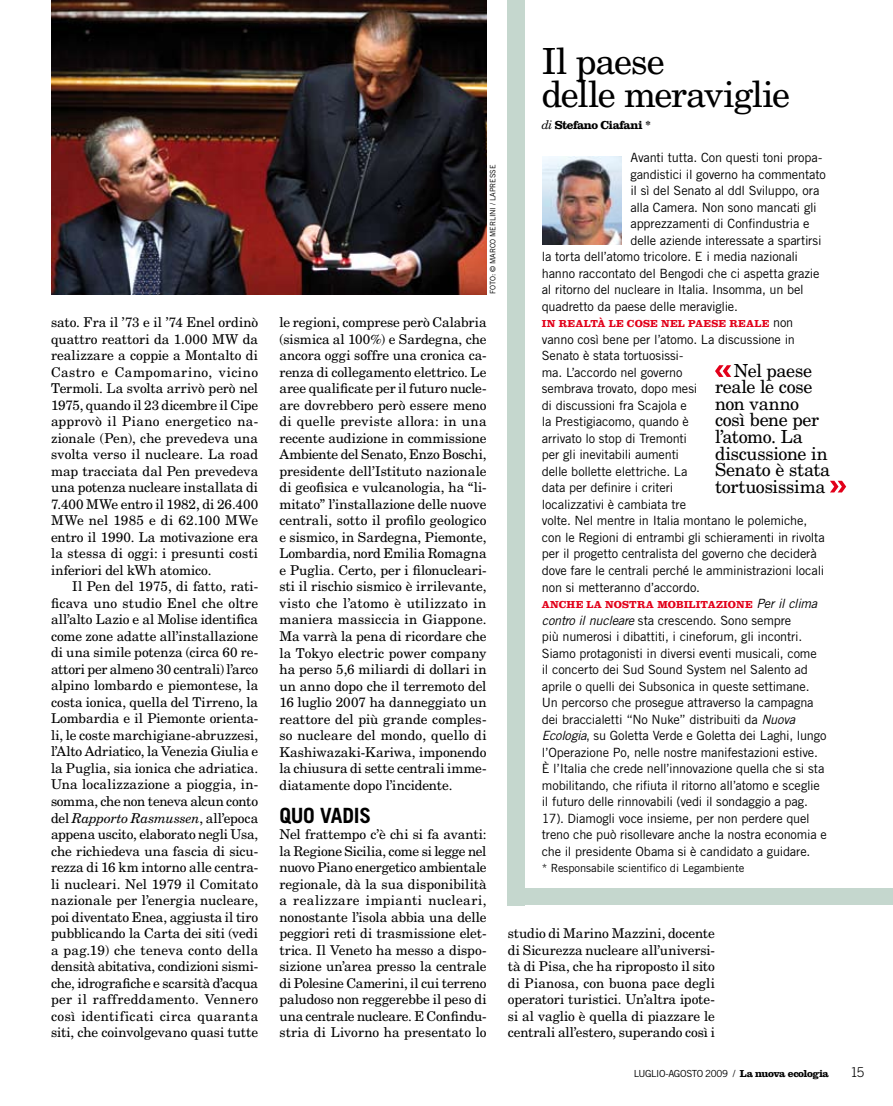
<style>
.page{position:relative;width:893px;height:1106px;background:#fff}
.page>*{position:absolute;margin:0;border:0;box-sizing:border-box;transform-origin:0 0}
.t1{font:36px/33px "New Century Schlbk LT Std";letter-spacing:-.035em;color:#000}
.t2{font:700 21px "Trade Gothic LT Std";letter-spacing:-.015em;color:#000}
.t3{font:18px/16.5px "New Century Schlbk LT Std";letter-spacing:-.015em;color:#000}
.t4{font:13.5px/16.5px "New Century Schlbk LT Std";letter-spacing:-.005em;color:#000;text-align:justify}
.t5{font:300 13.5px "Trade Gothic LT Std";color:#000}
.t6{font:12.75px/16.5px "Trade Gothic LT Std";letter-spacing:-.01em;color:#000}
.t7{font:700 12px "Clarendon LT Std";letter-spacing:-.05em;color:#000}
.t8{font:11.25px "Trade Gothic LT Std";letter-spacing:-.01em;color:#000}
.t9{font:700 10.5px "Clarendon LT Std";letter-spacing:.025em;color:#e2001a}
.t10{font:9.75px "Trade Gothic LT Std";letter-spacing:-.045em;color:#000}
.t11{font:7.5px "Trade Gothic LT Std";letter-spacing:-.01em;color:#000}
.s1{font-style:italic}
.s2{font-family:"New Century Schlbk LT Std";font-weight:400;font-style:italic}
.s3{font-family:"Trade Gothic LT Std";font-weight:400;font-size:12.75px;color:#000}
.s4{font-family:"Trade Gothic LT Std";font-weight:400;font-style:italic;font-size:12.75px;color:#000}
.s5{font-family:"Clarendon LT Std";font-weight:700;font-size:10.5px}
</style>
<div class="page">
<div style="left:508px;top:0;width:17px;height:905px;background:#c5d7ce"></div>
<div style="left:508px;top:888px;width:385px;height:17px;background:#c5d7ce"></div>
<svg style="left:715px;top:365px;width:16px;height:12px"></svg>
<svg style="left:830px;top:481px;width:16px;height:11px"></svg>
<img style="left:542px;top:157px;width:80px;height:88px">
<img style="left:51px;top:0;width:436px;height:294px">
<p class="t4" style="left:51px;top:314px;width:209px">sato. Fra il ’73 e il ’74 Enel ordinò quattro reattori da 1.000 MW da realizzare a coppie a Montalto di Castro e Campomarino, vicino Termoli. La svolta arrivò però nel 1975, quando il 23 dicembre il Cipe approvò il Piano energetico na&shy;zionale (Pen), che prevedeva una svolta verso il nucleare. La road map tracciata dal Pen prevedeva una potenza nucleare installata di 7.400 MWe entro il 1982, di 26.400<br>MWe nel 1985 e di 62.100 MWe entro il 1990. La motivazione era la stessa di oggi: i presunti costi inferiori del kWh atomico.</p>
<p class="t4" style="left:51px;top:578px;width:209px;text-indent:21px">Il Pen del 1975, di fatto, rati&shy;ficava uno studio Enel che oltre all’alto Lazio e al Molise identifica come zone adatte all’installazione di una simile potenza (circa 60 re&shy;attori per almeno 30 centrali) l’arco alpino lombardo e piemontese, la costa ionica, quella del Tirreno, la Lombardia e il Piemonte orienta&shy;li, le coste marchigiane-abruzzesi, l’Alto Adriatico, la Venezia Giulia e la Puglia, sia ionica che adriatica.<br>Una localizzazione a pioggia, in&shy;somma, che non teneva alcun conto del <span class="s1">Rapporto Rasmussen</span>, all’epoca appena uscito, elaborato negli Usa, che richiedeva una fascia di sicu&shy;rezza di 16 km intorno alle centra&shy;li nucleari. Nel 1979 il Comitato nazionale per l’energia nucleare, poi diventato Enea, aggiusta il tiro pubblicando la Carta dei siti (vedi a pag.19) che teneva conto della densità abitativa, condizioni sismi&shy;che, idrografiche e scarsità d’acqua per il raffreddamento. Vennero così identificati circa quaranta siti, che coinvolgevano quasi tutte</p>
<p class="t11" style="left:488px;top:294px;width:130px;rotate:-90deg">FOTO: © Marco Mer lin i / LaPresse</p>
<p class="t4" style="left:279px;top:314px;width:209px">le regioni, comprese però Calabria (sismica al 100%) e Sardegna, che ancora oggi soffre una cronica ca&shy;renza di collegamento elettrico. Le aree qualificate per il futuro nucle&shy;are dovrebbero però essere meno di quelle previste allora: in una recente audizione in commissione Ambiente del Senato, Enzo Boschi, presidente dell’Istituto nazionale di geofisica e vulcanologia, ha “li&shy;mitato” l’installazione delle nuove centrali, sotto il profilo geologico e sismico, in Sardegna, Piemonte, Lombardia, nord Emilia Romagna e Puglia. Certo, per i filonucleari&shy;sti il rischio sismico è irrilevante, visto che l’atomo è utilizzato in maniera massiccia in Giappone.<br>Ma varrà la pena di ricordare che la Tokyo electric power company ha perso 5,6 miliardi di dollari in un anno dopo che il terremoto del 16 luglio 2007 ha danneggiato un reattore del più grande comples&shy;so nucleare del mondo, quello di Kashiwazaki-Kariwa, imponendo la chiusura di sette centrali imme&shy;diatamente dopo l’incidente.</p>
<h2 class="t2" style="left:279px;top:802px;width:93px">QUO VADIS</h2>
<p class="t4" style="left:279px;top:826px;width:209px">Nel frattempo c’è chi si fa avanti: la Regione Sicilia, come si legge nel nuovo Piano energetico ambientale regionale, dà la sua disponibilità a realizzare impianti nucleari, nonostante l’isola abbia una delle peggiori reti di trasmissione elet&shy;trica. Il Veneto ha messo a dispo&shy;sizione un’area presso la centrale di Polesine Camerini, il cui terreno paludoso non reggerebbe il peso di una centrale nucleare. E Confindu&shy;stria di Livorno ha presentato lo</p>
<h1 class="t1" style="left:542px;top:45px;width:250px">Il paese<br>delle meraviglie</h1>
<p class="t7" style="left:542px;top:118px;width:111px"><span class="s2">di</span> STEFANO CIAFANI *</p>
<p class="t6" style="left:630px;top:149px;width:193px">Avanti tutta. Con questi toni propa-</p>
<p class="t6" style="left:630px;top:166px;width:197px">gandistici il governo ha commentato</p>
<p class="t6" style="left:630px;top:182px;width:190px">il sì del Senato al ddl Sviluppo, ora</p>
<p class="t6" style="left:630px;top:199px;width:188px">alla Camera. Non sono mancati gli</p>
<p class="t6" style="left:630px;top:215px;width:181px">apprezzamenti di Confindustria e</p>
<p class="t6" style="left:630px;top:232px;width:193px">delle aziende interessate a spartirsi</p>
<p class="t6" style="left:542px;top:248px;width:258px">la torta dell’atomo tricolore. E i media nazionali</p>
<p class="t6" style="left:542px;top:265px;width:279px">hanno raccontato del Bengodi che ci aspetta grazie</p>
<p class="t6" style="left:542px;top:281px;width:263px">al ritorno del nucleare in Italia. I nsomma, un bel</p>
<p class="t6" style="left:542px;top:298px;width:198px">quadretto da paese delle meraviglie.</p>
<p class="t9" style="left:542px;top:317px;width:253px">IN REALTÀ LE COSE NEL PAESE REALE <span class="s3">non</span></p>
<p class="t6" style="left:542px;top:331px;width:284px">vanno così bene per l’atomo. La discussione in Senato è stata tortuosissi-<br>ma. L’accordo nel governo<br>sembrava trovato, dopo mesi<br>di discussioni fra Scajola e<br>la Prestigiacomo, quando è<br>arrivato lo stop di Tremonti<br>per gli inevitabili aumenti<br>delle bollette elettriche. La<br>data per definire i criteri<br>localizzativi è cambiata tre<br>volte. Nel mentre in Italia montano le polemiche, con le Regioni di entrambi gli schieramenti in rivolta per il progetto centralista del governo che deciderà dove fare le centrali perché le amministrazioni locali non si metteranno d’accordo.</p>
<p class="t9" style="left:542px;top:598px;width:277px">ANCHE LA NOSTRA MOBILITAZIONE <span class="s4">Per il clima</span></p>
<p class="t6" style="left:542px;top:611px;width:286px"><span class="s1">contro il nucleare</span> sta crescendo. Sono sempre<br>più numerosi i dibattiti, i cineforum, gli incontri.<br>Siamo protagonisti in diversi eventi musicali, come<br>il concerto dei Sud Sound System nel Salento ad aprile o quelli dei Subsonica in queste settimane.<br>U n percorso che prosegue attraverso la campagna dei braccialetti “No Nuke” distribuiti da <span class="s1">Nuova Ecologia</span>, su Goletta Verde e Goletta dei Laghi, lungo l’Operazione Po, nelle nostre manifestazioni estive.<br>È l’Italia che crede nell’innovazione quella che si sta mobilitando, che rifiuta il ritorno all’atomo e sceglie il futuro delle rinnovabili (vedi il sondaggio a pag.<br>17). Diamogli voce insieme, per non perdere quel treno che può risollevare anche la nostra economia e che il presidente Obama si è candidato a guidare.</p>
<p class="t8" style="left:542px;top:861px;width:204px">* Responsabile scientifico di Legambiente</p>
<h3 class="t3" style="left:715px;top:362px;width:117px;text-indent:19px">Nel paese reale le cose non vanno così bene per l’atomo. La discussione in<br>Senato è stata tortuosissima</h3>
<p class="t4" style="left:508px;top:925px;width:209px">studio di Marino Mazzini, docente di Sicurezza nucleare all’universi&shy;tà di Pisa, che ha riproposto il sito di Pianosa, con buona pace degli operatori turistici. Un’altra ipote&shy;si al vaglio è quella di piazzare le centrali all’estero, superando così i</p>
<p class="t10" style="left:634px;top:1067px;width:197px">luglio-agosto 2009 / <span class="s5">LA NUOVA ECOLOGIA</span></p>
<p class="t5" style="left:850px;top:1064px;width:15px">15</p>
</div>
